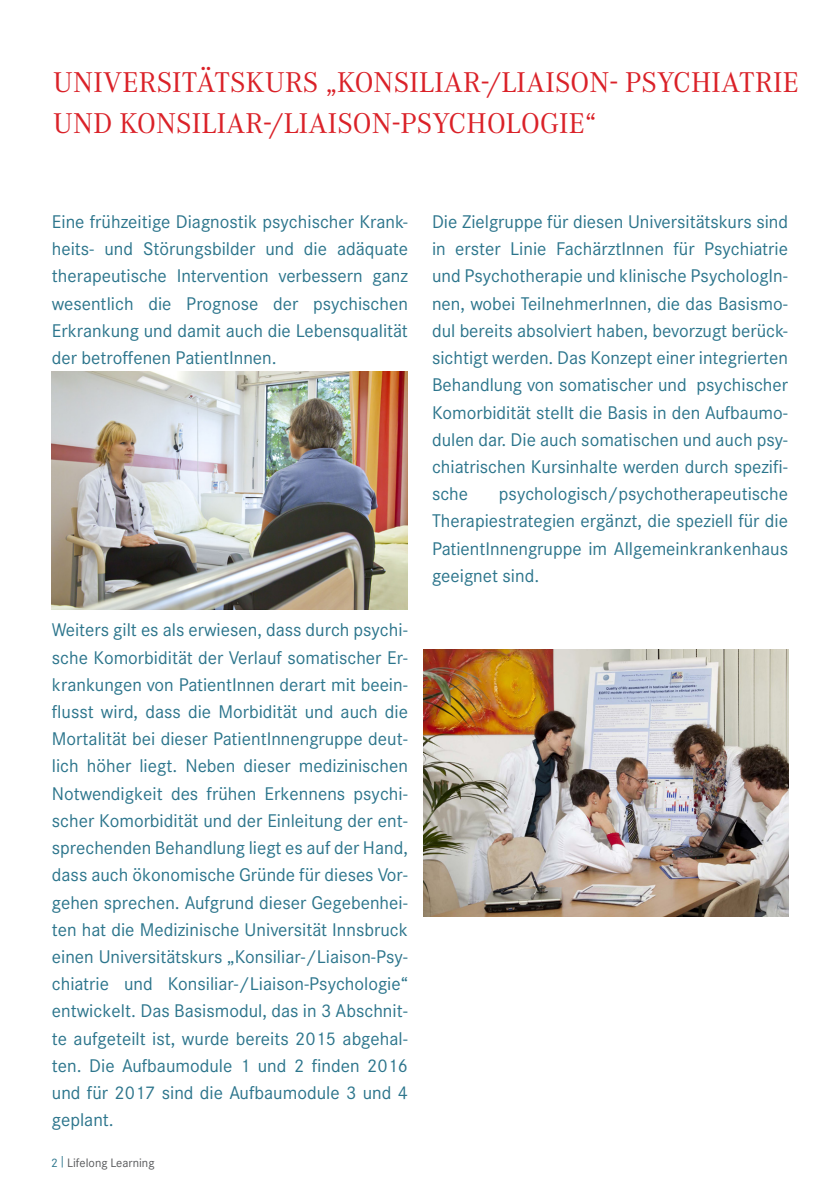
<style>
.page{position:relative;width:840px;height:1191px;background:#fff}
.page>*{position:absolute;margin:0;border:0;box-sizing:border-box;transform-origin:0 0}
.Subheadline_A5{font:28px/40.8px "Corporate A";letter-spacing:.01em;color:#da2128}
.Fließtext_A5{font:18px/27.2px "Corporate S";color:#2c758c}
.Paginierung_A5{font:12px "Corporate S";color:#57585a}
.s1{color:#2c758c}
</style>
<div class="page">
<img style="left:52px;top:372px;width:356px;height:237px">
<img style="left:423px;top:650px;width:364px;height:266px">
<p class="Subheadline_A5" style="left:53px;top:62px;width:746px">UNIVERSITÄTSKURS „KONSILIAR-/LIAISON- PSYCHIATRIE<br>UND KONSILIAR-/LIAISON-PSYCHOLOGIE“</p>
<p class="Fließtext_A5" style="left:52px;top:208px;width:357px">Eine frühzeitige Diagnostik psychischer Krank&shy;heits- und Störungsbilder und die adäquate</p>
<p class="Fließtext_A5" style="left:52px;top:263px;width:357px">therapeutische Intervention verbessern ganz wesentlich die Prognose der psychischen</p>
<p class="Fließtext_A5" style="left:52px;top:317px;width:357px">Erkrankung und damit auch die Lebensqualität der betroffenen PatientInnen.</p>
<p class="Fließtext_A5" style="left:52px;top:616px;width:357px;text-align:justify">Weiters gilt es als erwiesen, dass durch psychi&shy;sche Komorbidität der Verlauf somatischer Er&shy;krankungen von PatientInnen derart mit beein&shy;flusst wird, dass die Morbidität und auch die Mortalität bei dieser PatientInnengruppe deut&shy;lich höher liegt. Neben dieser medizinischen Notwendigkeit des frühen Erkennens psychi&shy;scher Komorbidität und der Einleitung der ent&shy;sprechenden Behandlung liegt es auf der Hand, dass auch ökonomische Gründe für dieses Vor&shy;gehen sprechen. Aufgrund dieser Gegebenhei&shy;ten hat die Medizinische Universität Innsbruck einen Universitätskurs „Konsiliar-/Liaison-Psy&shy;chiatrie und Konsiliar-/Liaison-Psychologie“ entwickelt. Das Basismodul, das in 3 Abschnit&shy;te aufgeteilt ist, wurde bereits 2015 abgehal&shy;ten. Die Aufbaumodule 1 und 2 finden 2016 und für 2017 sind die Aufbaumodule 3 und 4 geplant.</p>
<p class="Paginierung_A5" style="left:51px;top:1156px;width:105px"><span class="s1">2 </span><sup>|</sup> Lifelong Learning</p>
<p class="Fließtext_A5" style="left:432px;top:208px;width:357px;text-align:justify">Die Zielgruppe für diesen Universitätskurs sind in erster Linie FachärztInnen für Psychiatrie und Psychotherapie und klinische PsychologIn&shy;nen, wobei TeilnehmerInnen, die das Basismo&shy;dul bereits absolviert haben, bevorzugt berück&shy;sichtigt werden. Das Konzept einer integrierten Behandlung von somatischer und psychischer Komorbidität stellt die Basis in den Aufbaumo&shy;dulen dar. Die auch somatischen und auch psy&shy;chiatrischen Kursinhalte werden durch spezifi&shy;sche</p>
<p class="Fließtext_A5" style="left:432px;top:480px;width:357px;text-align:justify;text-indent:67px">psychologisch/psychotherapeutische Therapiestrategien ergänzt, die speziell für die PatientInnengruppe im Allgemeinkrankenhaus geeignet sind.</p>
</div>
